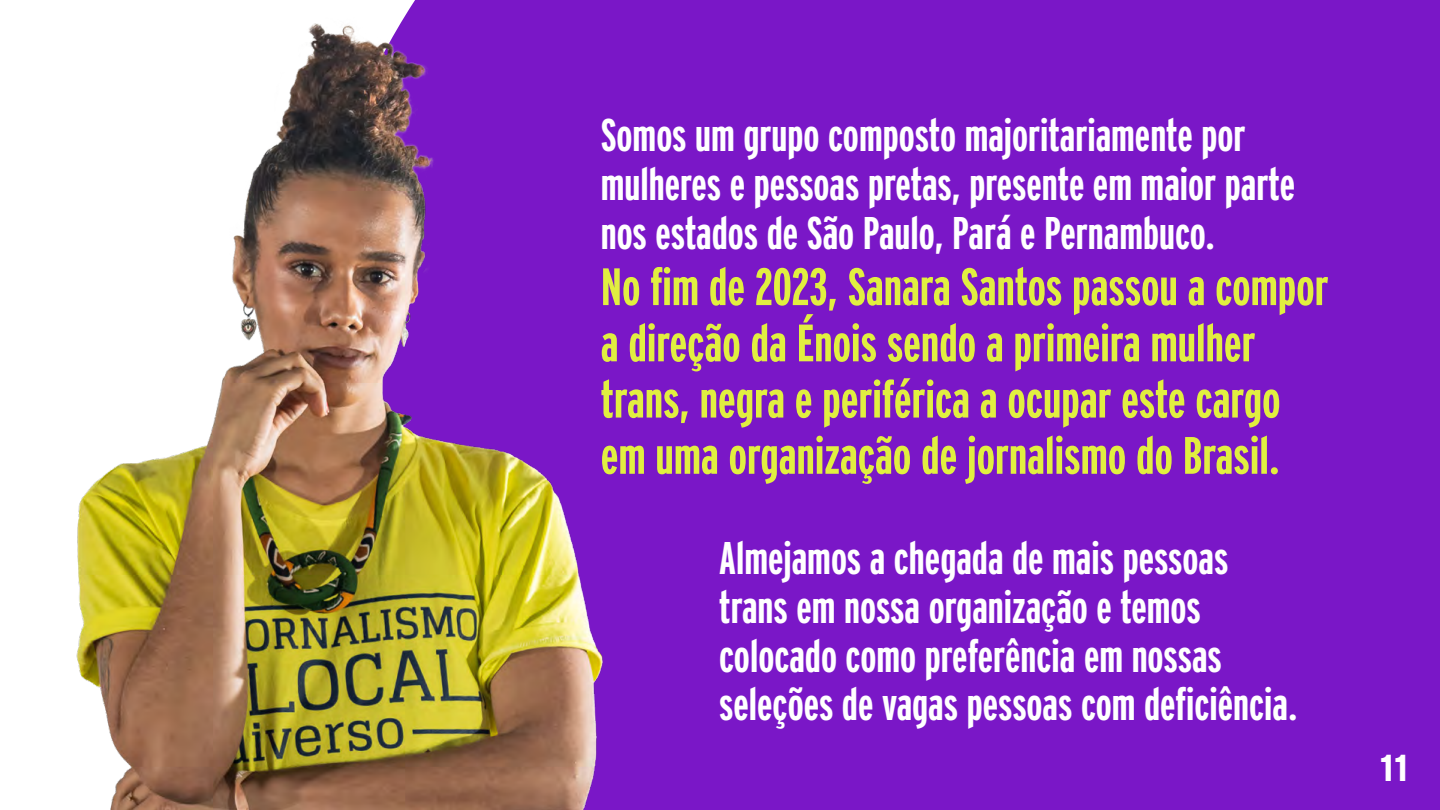
<style>
.page{position:relative;width:1440px;height:810px;background:#fff}
.page>*{position:absolute;margin:0;border:0;box-sizing:border-box;transform-origin:0 0}
.t1{font:700 52.5px/56.2px "Interstate Compressed";color:#e1ef40}
.t2{font:700 45.75px/48.8px "Interstate Compressed";color:#fff}
.t3{font:700 37.5px "Interstate";color:#fff}
</style>
<div class="page">
<div style="left:851px;top:0;width:589px;height:810px;background:#7a17c7"></div>
<img style="left:76px;top:0;width:775px;height:810px">
<p class="t2" style="left:601px;top:111px;width:696px">Somos um grupo composto majoritariamente por mulheres e pessoas pretas, presente em maior parte nos estados de São Paulo, Pará e Pernambuco.</p>
<p class="t1" style="left:601px;top:258px;width:729px">No fim de 2023, Sanara Santos passou a compor a direção da Énois sendo a primeira mulher trans, negra e periférica a ocupar este cargo em uma organização de jornalismo do Brasil.</p>
<p class="t2" style="left:719px;top:534px;width:580px">Almejamos a chegada de mais pessoas trans em nossa organização e temos colocado como preferência em nossas seleções de vagas pessoas com deficiência.</p>
<p class="t3" style="left:1380px;top:747px;width:30px">11</p>
</div>
